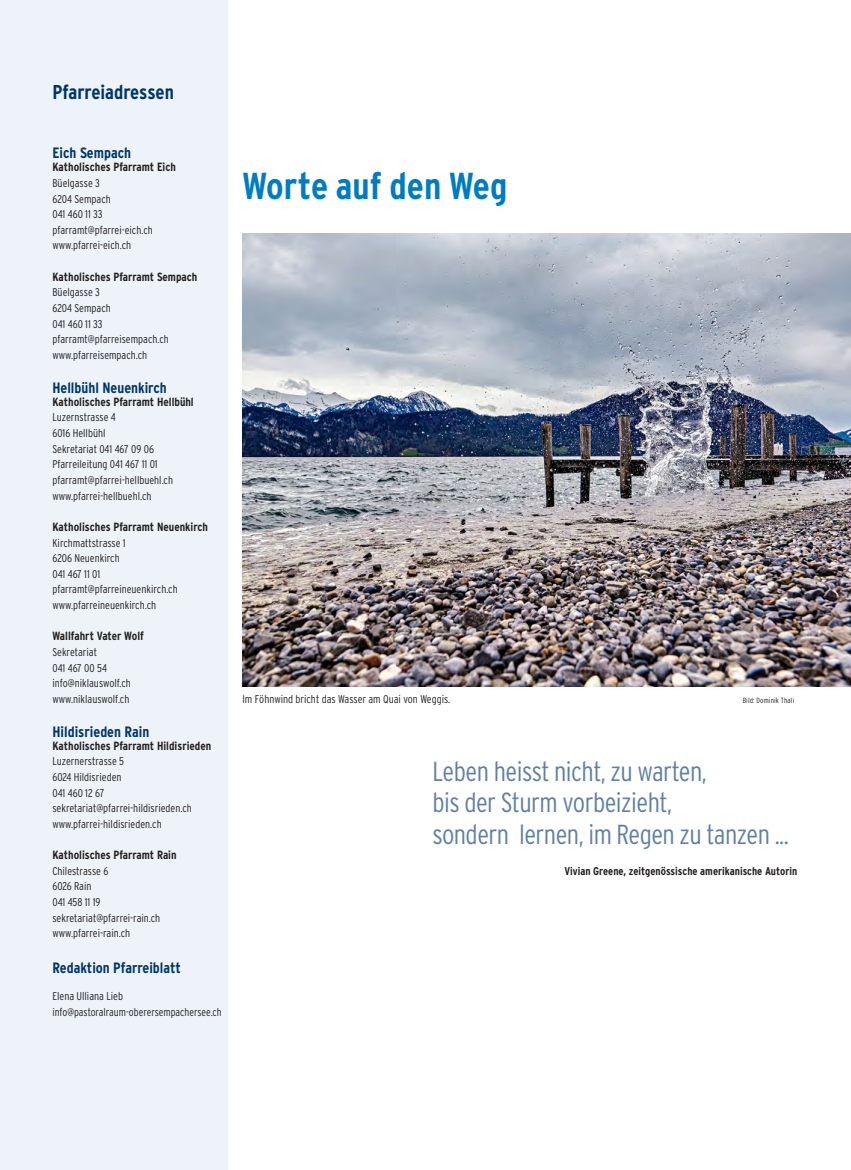
<style>
.page{position:relative;width:851px;height:1170px;background:#fff}
.page>*{position:absolute;margin:0;border:0;box-sizing:border-box;transform-origin:0 0}
.t1{font:700 37.5px "Interstate Condensed";color:#007cc2}
.t2{font:300 27.5px/31.2px "Interstate Condensed";letter-spacing:-.02em;color:#6180a7}
.t3{font:700 20px "Interstate Condensed";color:#003667}
.t4{font:700 15px "Interstate Condensed";color:#003667}
.t5{font:700 11.88px "Interstate Condensed";color:#231f20}
.t6{font:300 11.25px/15.6px "Interstate Condensed";color:#231f20}
.t7{font:700 11.25px "Interstate Condensed";color:#231f20}
.t8{font:300 7.5px "Interstate Condensed";letter-spacing:.02em;color:#231f20}
</style>
<div class="page">
<div style="left:0;top:0;width:227px;height:1169px;background:#edf3f9"></div>
<img style="left:242px;top:234px;width:608px;height:452px">
<h3 class="t3" style="left:52px;top:81px;width:123px">Pfarreiadressen</h3>
<h3 class="t4" style="left:52px;top:144px;width:80px">Eich Sempach</h3>
<p class="t5" style="left:52px;top:160px;width:125px">Katholisches Pfarramt Eich</p>
<p class="t6" style="left:52px;top:175px;width:102px">Büelgasse 3<br>6204 Sempach<br>041 460 11 33 pfarramt@pfarrei-eich.ch www.pfarrei-eich.ch</p>
<p class="t5" style="left:52px;top:270px;width:146px">Katholisches Pfarramt Sempach</p>
<p class="t6" style="left:52px;top:284px;width:118px">Büelgasse 3<br>6204 Sempach<br>041 460 11 33 pfarramt@pfarreisempach.ch www.pfarreisempach.ch</p>
<h3 class="t4" style="left:52px;top:379px;width:116px">Hellbühl Neuenkirch</h3>
<p class="t5" style="left:52px;top:395px;width:143px">Katholisches Pfarramt Hellbühl</p>
<p class="t6" style="left:52px;top:409px;width:122px">Luzernstrasse 4<br>6016 Hellbühl<br>Sekretariat 041 467 09 06<br>Pfarreileitung 041 467 11 01 pfarramt@pfarrei-hellbuehl.ch www.pfarrei-hellbuehl.ch</p>
<p class="t5" style="left:52px;top:520px;width:157px">Katholisches Pfarramt Neuenkirch</p>
<p class="t6" style="left:52px;top:534px;width:127px">Kirchmattstrasse 1<br>6206 Neuenkirch<br>041 467 11 01 pfarramt@pfarreineuenkirch.ch www.pfarreineuenkirch.ch</p>
<p class="t5" style="left:52px;top:629px;width:93px">Wallfahrt Vater Wolf</p>
<p class="t6" style="left:52px;top:644px;width:80px">Sekretariat<br>041 467 00 54 info@niklauswolf.ch www.niklauswolf.ch</p>
<h3 class="t4" style="left:52px;top:722px;width:98px">Hildisrieden Rain</h3>
<p class="t5" style="left:52px;top:738px;width:160px">Katholisches Pfarramt Hildisrieden</p>
<p class="t6" style="left:52px;top:753px;width:141px">Luzernerstrasse 5<br>6024 Hildisrieden<br>041 460 12 67 sekretariat@pfarrei-hildisrieden.ch www.pfarrei-hildisrieden.ch</p>
<p class="t5" style="left:52px;top:848px;width:126px">Katholisches Pfarramt Rain</p>
<p class="t6" style="left:52px;top:862px;width:109px">Chilestrasse 6<br>6026 Rain<br>041 458 11 19 sekretariat@pfarrei-rain.ch www.pfarrei-rain.ch</p>
<h3 class="t4" style="left:52px;top:959px;width:130px">Redaktion Pfarreiblatt</h3>
<p class="t6" style="left:52px;top:987px;width:171px">Elena Ulliana Lieb info@pastoralraum-oberersempachersee.ch</p>
<h1 class="t1" style="left:242px;top:164px;width:266px">Worte auf den Weg</h1>
<p class="t6" style="left:242px;top:691px;width:209px">Im Föhnwind bricht das Wasser am Quai von Weggis.</p>
<p class="t8" style="left:742px;top:696px;width:53px">Bild: Dominik Thali</p>
<h2 class="t2" style="left:432px;top:755px;width:358px">Leben heisst nicht, zu warten,<br>bis der Sturm vorbeizieht,<br>sondern lernen, im Regen zu tanzen ...</h2>
<p class="t7" style="left:564px;top:864px;width:234px">Vivian Greene, zeitgenössische amerikanische Autorin</p>
</div>
